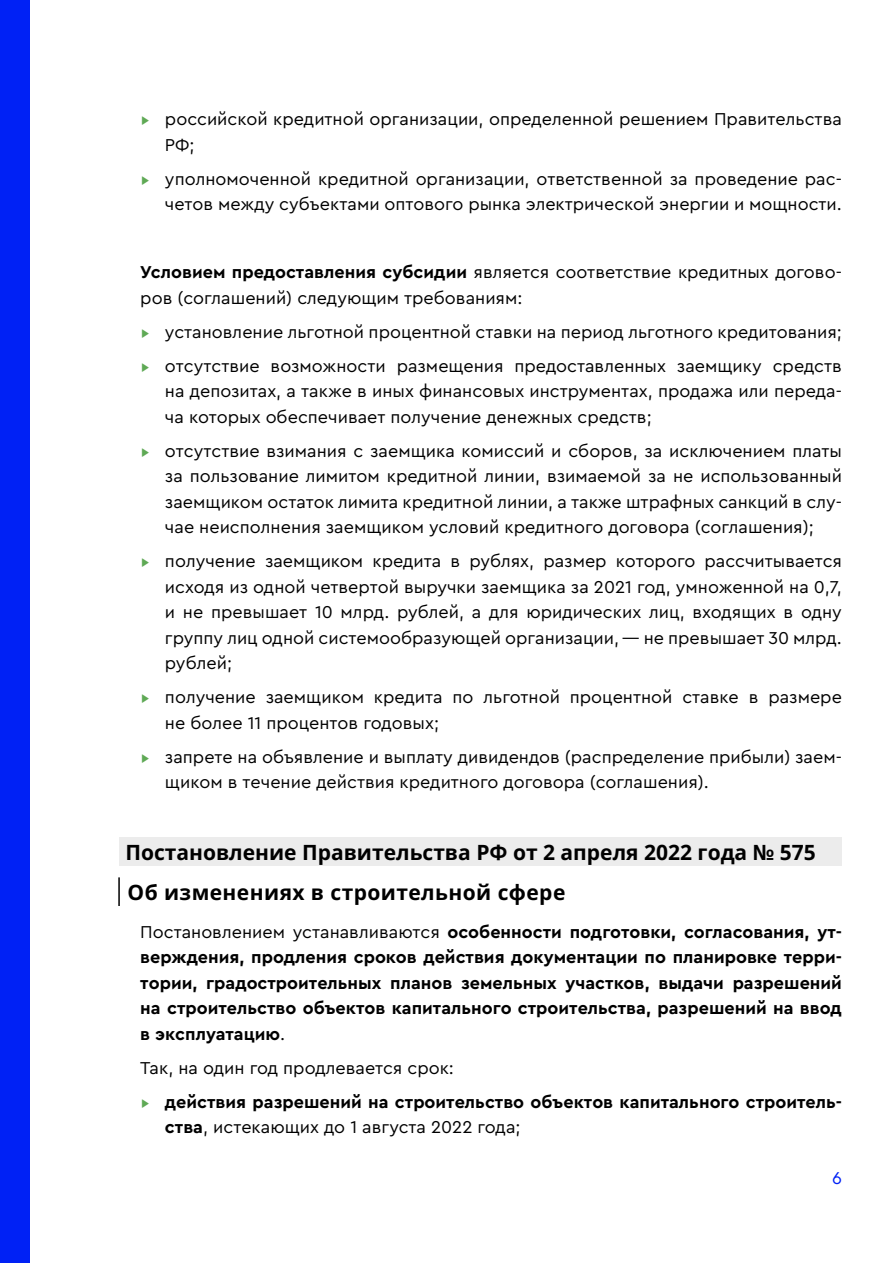
<style>
.page{position:relative;width:893px;height:1263px;background:#fff}
.page>*{position:absolute;margin:0;border:0;box-sizing:border-box;transform-origin:0 0}
.t1{font:700 21px/39.9px "Open Sans";color:#000}
.t2{font:18px/25.5px "Cera Pro";color:#000}
.t3{font:700 18px/25.5px "Cera Pro";color:#000;text-align:justify}
.t4{font:18px "Cera Pro";color:#0021f5}
.s1{color:#5fa955}
.s2{font-weight:700}
.s3{font-weight:400}
.s4{font-weight:400;color:#5fa955}
</style>
<div class="page">
<div style="left:0;top:0;width:30px;height:1263px;background:#0021f5"></div>
<div style="left:119px;top:837px;width:723px;height:29px;background:#ececec"></div>
<hr style="left:118px;top:877px;width:2px;height:29px;background:#000">
<p class="t2" style="left:165px;top:106px;width:678px;text-indent:-25px"><span class="s1">▸</span> российской кредитной организации, определенной решением Правительства<br>РФ;</p>
<p class="t2" style="left:140px;top:165px;width:703px;text-align:right"><span class="s1">▸</span> уполномоченной кредитной организации, ответственной за проведение рас&shy;четов между субъектами оптового рынка электрической энергии и мощности.</p>
<p class="t2" style="left:140px;top:259px;width:703px"><span class="s2">Условием предоставления субсидии</span> является соответствие кредитных догово&shy;ров (соглашений) следующим требованиям:</p>
<p class="t2" style="left:140px;top:314px;width:703px;line-height:34px"><span class="s1">▸</span> установление льготной процентной ставки на период льготного кредитования; <span class="s1">▸</span> отсутствие возможности размещения предоставленных заемщику средств</p>
<p class="t2" style="left:165px;top:378px;width:678px">на депозитах, а также в иных финансовых инструментах, продажа или переда&shy;ча которых обеспечивает получение денежных средств;</p>
<p class="t2" style="left:165px;top:437px;width:678px;text-align:justify;text-indent:-25px"><span class="s1">▸</span> отсутствие взимания с заемщика комиссий и сборов, за исключением платы за пользование лимитом кредитной линии, взимаемой за не использованный заемщиком остаток лимита кредитной линии, а также штрафных санкций в слу&shy;чае неисполнения заемщиком условий кредитного договора (соглашения);</p>
<p class="t2" style="left:165px;top:548px;width:678px;text-align:justify;text-indent:-25px"><span class="s1">▸</span> получение заемщиком кредита в рублях, размер которого рассчитывается исходя из одной четвертой выручки заемщика за 2021 год, умноженной на 0,7, и не превышает 10 млрд. рублей, а для юридических лиц, входящих в одну группу лиц одной системообразующей организации, — не превышает 30 млрд. рублей;</p>
<p class="t2" style="left:165px;top:684px;width:678px;text-indent:-25px"><span class="s1">▸</span> получение заемщиком кредита по льготной процентной ставке в размере не более 11 процентов годовых;</p>
<p class="t2" style="left:165px;top:743px;width:678px;text-indent:-25px"><span class="s1">▸</span> запрете на объявление и выплату дивидендов (распределение прибыли) заем&shy;щиком в течение действия кредитного договора (соглашения).</p>
<p class="t1" style="left:125px;top:832px;width:692px">Постановление Правительства РФ от 2 апреля 2022 года № 575<br>Об изменениях в строительной сфере</p>
<p class="t3" style="left:140px;top:918px;width:703px"><span class="s3">Постановлением устанавливаются</span> особенности подготовки, согласования, ут&shy;верждения, продления сроков действия документации по планировке терри&shy;тории, градостроительных планов земельных участков, выдачи разрешений на строительство объектов капитального строительства, разрешений на ввод в эксплуатацию<span class="s3">.</span></p>
<p class="t3" style="left:140px;top:1050px;width:703px;line-height:34px"><span class="s3">Так, на один год продлевается срок:<br></span><span class="s4">▸</span> действия разрешений на строительство объектов капитального строитель-</p>
<p class="t2" style="left:165px;top:1114px;width:357px"><span class="s2">ства</span>, истекающих до 1 августа 2022 года;</p>
<p class="t4" style="left:832px;top:1166px;width:11px">6</p>
</div>
